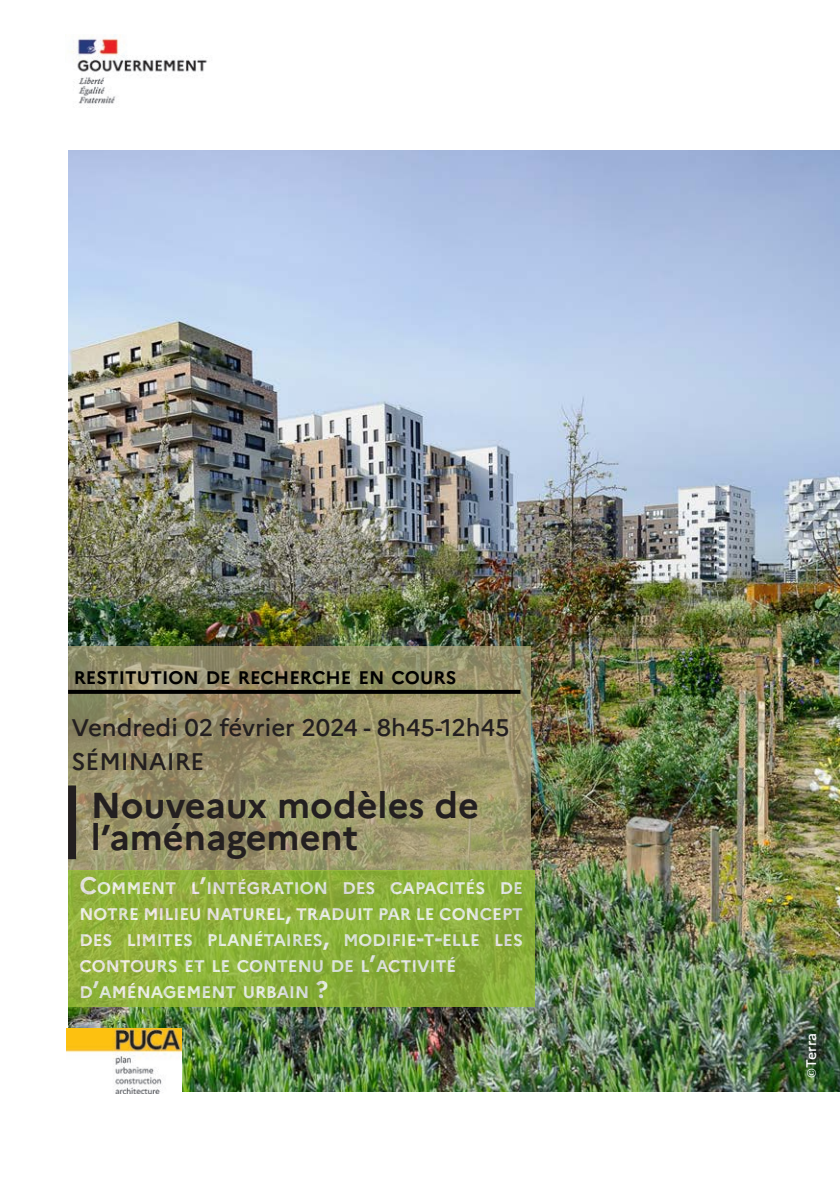
<style>
.page{position:relative;width:840px;height:1191px;background:#fff}
.page>*{position:absolute;margin:0;border:0;box-sizing:border-box;transform-origin:0 0}
.titre{font:700 36px/32px "Marianne";color:#231f20}
.t1{font:500 24px "Marianne";color:#231f20}
.nature_de_l_action{font:700 18.2px "Marianne";color:#000}
.t2{font:700 16.8px/26px "Marianne";color:#fff}
.t3{font:500 14px "Marianne";letter-spacing:-.01em;color:#fff}
.s1{font-size:24px}
.s2{font-family:"Utopia Std";font-weight:400}
</style>
<div class="page">
<img style="left:68px;top:150px;width:771px;height:941px">
<svg style="left:68px;top:646px;width:462px;height:224px;background:#9a936b"></svg>
<div style="left:68px;top:785px;width:8px;height:74px;background:#231f20"></div>
<img style="left:67px;top:1028px;width:114px;height:65px">
<svg style="left:68px;top:690px;width:452px;height:4px;background:#040403"></svg>
<svg style="left:68px;top:870px;width:466px;height:136px;background:#8caf3a"></svg>
<img style="left:71px;top:35px;width:136px;height:73px">
<p class="nature_de_l_action" style="left:74px;top:666px;width:384px">RESTITUTION DE RECHERCHE EN COURS</p>
<p class="t1" style="left:71px;top:712px;width:439px">Vendredi 02 février 2024 - 8h45-12h45</p>
<p class="t1" style="left:71px;top:747px;width:134px">SÉMINAIRE</p>
<p class="titre" style="left:91px;top:789px;width:389px">Nouveaux modèles de l’aménagement</p>
<p class="t2" style="left:79px;top:874px;width:445px"><span class="s1">C</span>OMMENT L<span class="s1">’</span>INTÉGRATION DES CAPACITÉS DE NOTRE MILIEU NATUREL<span class="s1">,</span> TRADUIT PAR LE CONCEPT DES LIMITES PLANÉTAIRES<span class="s1">,</span> MODIFIE<span class="s1">-</span>T<span class="s1">-</span>ELLE LES CONTOURS ET LE CONTENU DE L<span class="s1">’</span>ACTIVITÉ D<span class="s1">’</span>AMÉNAGEMENT URBAIN <span class="s1">?</span></p>
<p class="t3" style="left:802px;top:1077px;width:46px;rotate:-90deg"><span class="s2">©</span>Terra</p>
</div>
